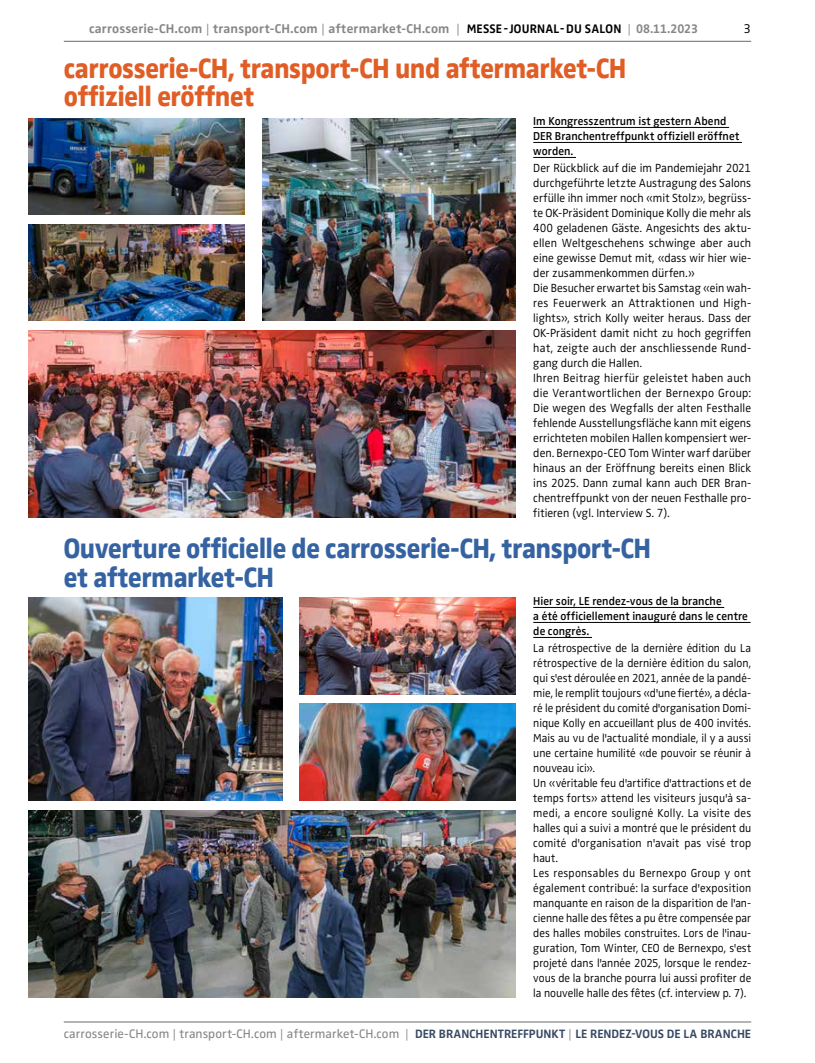
<style>
.page{position:relative;width:815px;height:1063px;background:#fff}
.page>*{position:absolute;margin:0;border:0;box-sizing:border-box;transform-origin:0 0}
.t1{font:800 28.88px/28.8px "Zwo Pro";letter-spacing:-.015em;color:#3563a2;scale:.9 1}
.t2{font:800 28.88px/28.8px "Zwo Pro";letter-spacing:-.015em;color:#e05e26;scale:.9 1}
.t3{font:700 13.12px "Zwo Pro";letter-spacing:.01em;color:#878787}
.t4{font:300 13.12px "Zwo Pro";color:#000}
.t5{font:12.75px "Zwo Pro";letter-spacing:.005em;color:#878787}
.t6{font:300 12.25px/15px "Zwo Pro";letter-spacing:.005em;color:#000;scale:.95 1}
.t7{font:300 12px/15px "Zwo Pro";color:#000;scale:.94 1}
.t8{font:600 11.88px/15px "Zwo Pro";letter-spacing:.005em;color:#000;scale:.95 1}
.s1{font-weight:300}
.s2{font-size:12.75px;color:#000}
.s3{font-weight:300;font-size:12.75px}
.s4{font-size:12.75px}
.s5{font-weight:700;font-size:12.5px;color:#374964}
</style>
<div class="page">
<hr style="left:64px;top:41px;width:687px;height:1px;background:#878787">
<hr style="left:64px;top:1021px;width:687px;height:2px;background:#878787">
<hr style="left:533px;top:127px;width:196px;height:1px;background:#000">
<hr style="left:533px;top:142px;width:209px;height:1px;background:#000">
<hr style="left:533px;top:157px;width:43px;height:1px;background:#000">
<hr style="left:533px;top:607px;width:191px;height:1px;background:#000">
<hr style="left:533px;top:622px;width:218px;height:1px;background:#000">
<hr style="left:533px;top:637px;width:59px;height:1px;background:#000">
<img style="left:28px;top:331px;width:488px;height:187px">
<img style="left:28px;top:224px;width:216px;height:96px">
<img style="left:28px;top:118px;width:216px;height:96px">
<img style="left:262px;top:118px;width:254px;height:203px">
<img style="left:28px;top:810px;width:488px;height:187px">
<img style="left:300px;top:704px;width:216px;height:96px">
<img style="left:300px;top:598px;width:216px;height:96px">
<img style="left:28px;top:598px;width:254px;height:203px">
<p class="t3" style="left:89px;top:19px;width:610px">carrosserie-CH.com <span class="s1">|</span> transport-CH.com <span class="s1">|</span> aftermarket-CH.com <span class="s1">|</span> <span class="s2">MESSE -JOURNAL-DU SALON</span> <span class="s3">|</span> <span class="s4">08.11.2023</span></p>
<h1 class="t2" style="left:64px;top:52px;width:627px">carrosserie-CH, transport-CH und aftermarket-CH offiziell eröffnet</h1>
<p class="t4" style="left:744px;top:19px;width:9px">3</p>
<p class="t8" style="left:533px;top:113px;width:218px">Im Kongresszentrum ist gestern Abend<br>DER Branchentreffpunkt offiziell eröffnet worden.</p>
<p class="t6" style="left:533px;top:160px;width:231px">Der Rückblick auf die im Pandemiejahr 2021 durchgeführte letzte Austragung des Salons erfülle ihn immer noch «mit Stolz», begrüss&shy;te OK-Präsident Dominique Kolly die mehr als 400 geladenen Gäste. Angesichts des aktu&shy;ellen Weltgeschehens schwinge aber auch eine gewisse Demut mit, «dass wir hier wie&shy;der zusammenkommen dürfen.»<br>Die Besucher erwartet bis Samstag «ein wah&shy;res Feuerwerk an Attraktionen und High&shy;lights», strich Kolly weiter heraus. Dass der OK-Präsident damit nicht zu hoch gegriffen hat, zeigte auch der anschliessende Rund&shy;gang durch die Hallen.<br>Ihren Beitrag hierfür geleistet haben auch die Verantwortlichen der Bernexpo Group:<br>Die wegen des Wegfalls der alten Festhalle fehlende Ausstellungsfläche kann mit eigens errichteten mobilen Hallen kompensiert wer&shy;den. Bernexpo-CEO Tom Winter warf darüber hinaus an der Eröffnung bereits einen Blick ins 2025. Dann zumal kann auch DER Bran&shy;chentreffpunkt von der neuen Festhalle pro&shy;fitieren (vgl. Interview S. 7).</p>
<h1 class="t1" style="left:64px;top:532px;width:654px">Ouverture officielle de carrosserie-CH, transport-CH et aftermarket-CH</h1>
<p class="t8" style="left:533px;top:593px;width:227px">Hier soir, LE rendez-vous de la branche<br>a été officiellement inauguré dans le centre de congrès.</p>
<p class="t7" style="left:533px;top:640px;width:233px">La rétrospective de la dernière édition du La rétrospective de la dernière édition du salon, qui s'est déroulée en 2021, année de la pandé&shy;mie, le remplit toujours «d'une fierté», a décla&shy;ré le président du comité d'organisation Domi&shy;nique Kolly en accueillant plus de 400 invités.<br>Mais au vu de l'actualité mondiale, il y a aussi une certaine humilité «de pouvoir se réunir à nouveau ici».<br>Un «véritable feu d'artifice d'attractions et de temps forts» attend les visiteurs jusqu'à sa&shy;medi, a encore souligné Kolly. La visite des halles qui a suivi a montré que le président du comité d'organisation n'avait pas visé trop haut.<br>Les responsables du Bernexpo Group y ont également contribué: la surface d'exposition manquante en raison de la disparition de l'an&shy;cienne halle des fêtes a pu être compensée par des halles mobiles construites. Lors de l'inau&shy;guration, Tom Winter, CEO de Bernexpo, s'est projeté dans l'année 2025, lorsque le rendez&shy;vous de la branche pourra lui aussi profiter de la nouvelle halle des fêtes (cf. interview p. 7).</p>
<p class="t5" style="left:64px;top:1024px;width:689px">carrosserie-CH.com <span class="s1">|</span> transport-CH.com <span class="s1">|</span> aftermarket-CH.com <span class="s1">|</span> <span class="s5">DER BRANCHENTREFFPUNKT</span> <span class="s1">|</span> <span class="s5">LE RENDEZ-VOUS DE LA BRANCHE</span></p>
</div>
